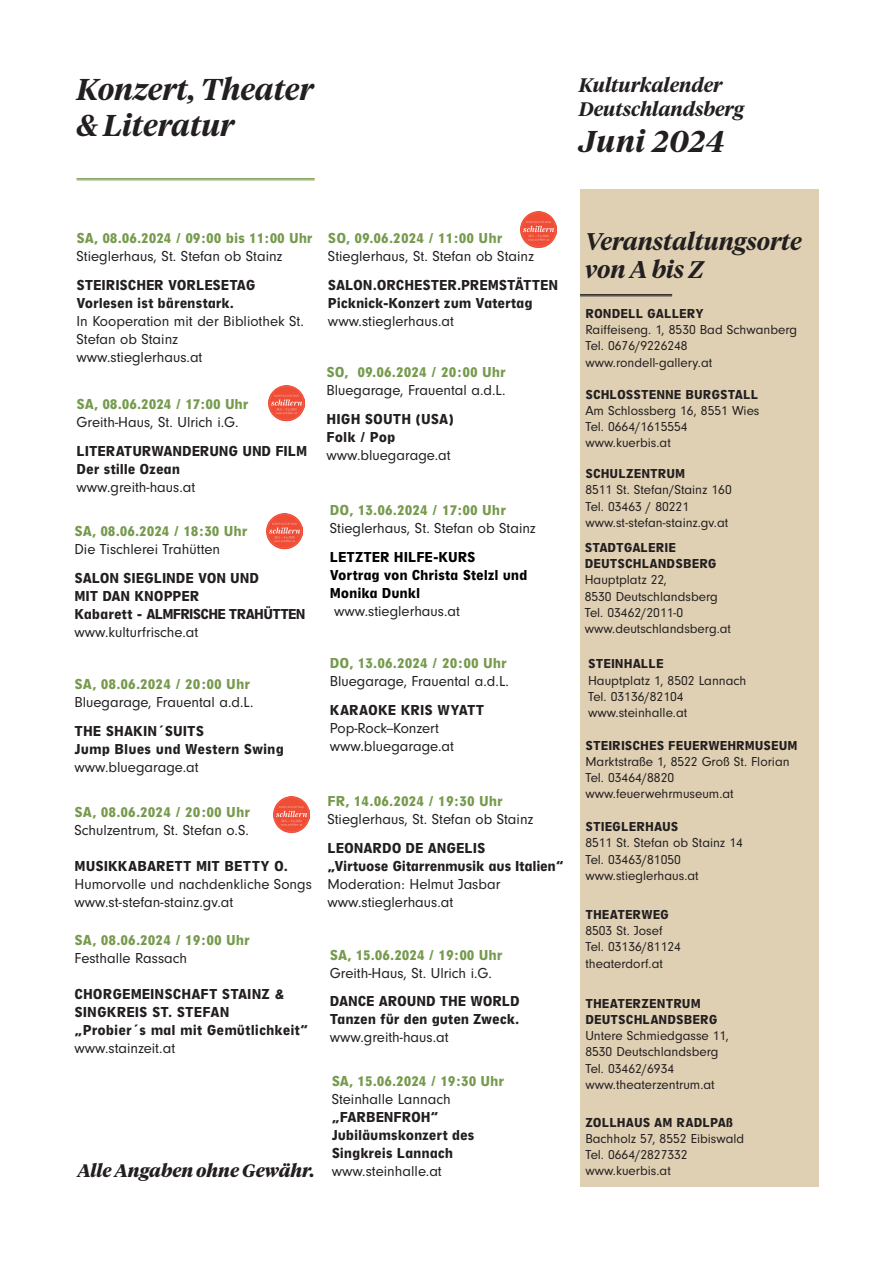
<style>
.page{position:relative;width:893px;height:1263px;background:#fff}
.page>*{position:absolute;margin:0;border:0;box-sizing:border-box;transform-origin:0 0}
.t1{font:italic 600 30px/36px "Tiempos Headline";color:#231f20}
.t2{font:italic 600 30px "Tiempos Headline";letter-spacing:.02em;color:#231f20}
.t3{font:italic 600 24px/28.8px "Tiempos Headline";color:#231f20}
.t4{font:italic 600 19.5px/23.4px "Tiempos Headline";color:#231f20}
.t5{font:italic 700 18px "Tiempos Headline";color:#231f20}
.t6{font:15px/18px "Neuzeit Grotesk W01";color:#231f20}
.t7{font:900 15px/18px "Neuzeit Grotesk Cond W01";letter-spacing:-.01em;color:#231f20}
.t8{font:900 15px "Neuzeit Grotesk Cond W01";color:#769a4d}
.t9{font:900 15px/18px "Neuzeit Grotesk Cond W01";letter-spacing:-.01em;color:#000}
.t10{font:13.5px/16.2px "Neuzeit Grotesk W01";color:#231f20}
.t11{font:900 13.5px/16.2px "Neuzeit Grotesk Cond W01";color:#231f20}
</style>
<div class="page">
<hr style="left:77px;top:178px;width:238px;height:1px;background:#769a4d">
<hr style="left:77px;top:180px;width:238px;height:1px;background:#769a4d">
<div style="left:580px;top:189px;width:239px;height:997px;background:#dfd0b3"></div>
<hr style="left:580px;top:294px;width:92px;height:1px;background:#231f20">
<hr style="left:580px;top:296px;width:92px;height:1px;background:#231f20">
<img style="left:269px;top:385px;width:36px;height:37px">
<img style="left:274px;top:797px;width:36px;height:37px">
<img style="left:521px;top:212px;width:36px;height:37px">
<img style="left:267px;top:513px;width:36px;height:37px">
<h1 class="t1" style="left:77px;top:70px;width:238px">Konzert, Theater &amp; Literatur</h1>
<h3 class="t4" style="left:579px;top:73px;width:166px">Kulturkalender<br>Deutschlandsberg</h3>
<h1 class="t2" style="left:579px;top:120px;width:147px">Juni 2024</h1>
<p class="t8" style="left:77px;top:230px;width:238px">SA, 08.06.2024 / 09:00 bis 11:00 Uhr</p>
<p class="t6" style="left:77px;top:247px;width:208px">Stieglerhaus, St. Stefan ob Stainz</p>
<p class="t7" style="left:77px;top:276px;width:181px">STEIRISCHER VORLESETAG<br>Vorlesen ist bärenstark.</p>
<p class="t6" style="left:77px;top:312px;width:229px">In Kooperation mit der Bibliothek St.<br>Stefan ob Stainz www.stieglerhaus.at</p>
<p class="t8" style="left:77px;top:396px;width:173px">SA, 08.06.2024 / 17:00 Uhr</p>
<p class="t6" style="left:77px;top:413px;width:163px">Greith-Haus, St. Ulrich i.G.</p>
<p class="t7" style="left:77px;top:441px;width:232px">LITERATURWANDERUNG UND FILM<br>Der stille Ozean</p>
<p class="t6" style="left:77px;top:478px;width:120px">www.greith-haus.at</p>
<p class="t8" style="left:75px;top:522px;width:174px">SA, 08.06.2024 / 18:30 Uhr</p>
<p class="t6" style="left:75px;top:540px;width:147px">Die Tischlerei Trahütten</p>
<p class="t7" style="left:75px;top:568px;width:233px">SALON SIEGLINDE VON UND<br>MIT DAN KNOPPER<br>Kabarett - ALMFRISCHE TRAHÜTTEN</p>
<p class="t6" style="left:75px;top:623px;width:125px">www.kulturfrische.at</p>
<p class="t8" style="left:75px;top:676px;width:177px">SA, 08.06.2024 / 20:00 Uhr</p>
<p class="t6" style="left:75px;top:693px;width:180px">Bluegarage, Frauental a.d.L.</p>
<p class="t7" style="left:75px;top:722px;width:211px">THE SHAKIN´SUITS<br>Jump Blues und Western Swing</p>
<p class="t6" style="left:75px;top:758px;width:126px">www.bluegarage.at</p>
<p class="t8" style="left:75px;top:803px;width:177px">SA, 08.06.2024 / 20:00 Uhr</p>
<p class="t6" style="left:75px;top:821px;width:176px">Schulzentrum, St. Stefan o.S.</p>
<p class="t7" style="left:75px;top:856px;width:215px">MUSIKKABARETT MIT BETTY O.</p>
<p class="t6" style="left:75px;top:875px;width:239px">Humorvolle und nachdenkliche Songs www.st-stefan-stainz.gv.at</p>
<p class="t8" style="left:75px;top:932px;width:177px">SA, 08.06.2024 / 19:00 Uhr</p>
<p class="t6" style="left:75px;top:949px;width:114px">Festhalle Rassach</p>
<p class="t7" style="left:75px;top:985px;width:235px">CHORGEMEINSCHAFT STAINZ &amp;<br>SINGKREIS ST. STEFAN<br>„Probier´s mal mit Gemütlichkeit“</p>
<p class="t6" style="left:75px;top:1039px;width:102px">www.stainzeit.at</p>
<p class="t5" style="left:77px;top:1158px;width:239px">Alle Angaben ohne Gewähr.</p>
<p class="t8" style="left:328px;top:230px;width:176px">SO, 09.06.2024 / 11:00 Uhr</p>
<p class="t6" style="left:328px;top:247px;width:208px">Stieglerhaus, St. Stefan ob Stainz</p>
<p class="t7" style="left:328px;top:276px;width:232px">SALON.ORCHESTER.PREMSTÄTTEN<br>Picknick-Konzert zum Vatertag</p>
<p class="t6" style="left:328px;top:312px;width:127px">www.stieglerhaus.at</p>
<p class="t8" style="left:326px;top:364px;width:181px">SO, 09.06.2024 / 20:00 Uhr</p>
<p class="t6" style="left:326px;top:381px;width:180px">Bluegarage, Frauental a.d.L.</p>
<p class="t7" style="left:326px;top:410px;width:129px">HIGH SOUTH (USA)<br>Folk / Pop</p>
<p class="t6" style="left:326px;top:446px;width:126px">www.bluegarage.at</p>
<p class="t8" style="left:330px;top:502px;width:178px">DO, 13.06.2024 / 17:00 Uhr</p>
<p class="t6" style="left:330px;top:520px;width:208px">Stieglerhaus, St. Stefan ob Stainz</p>
<p class="t9" style="left:330px;top:548px;width:199px">LETZTER HILFE-KURS<br>Vortrag von Christa Stelzl und<br>Monika Dunkl</p>
<p class="t6" style="left:334px;top:602px;width:127px">www.stieglerhaus.at</p>
<p class="t8" style="left:330px;top:655px;width:179px">DO, 13.06.2024 / 20:00 Uhr</p>
<p class="t6" style="left:330px;top:673px;width:180px">Bluegarage, Frauental a.d.L.</p>
<p class="t7" style="left:330px;top:701px;width:156px">KARAOKE KRIS WYATT</p>
<p class="t6" style="left:330px;top:719px;width:126px">Pop-Rock--Konzert www.bluegarage.at</p>
<p class="t8" style="left:327px;top:793px;width:177px">FR, 14.06.2024 / 19:30 Uhr</p>
<p class="t6" style="left:327px;top:811px;width:208px">Stieglerhaus, St. Stefan ob Stainz</p>
<p class="t7" style="left:327px;top:839px;width:238px">LEONARDO DE ANGELIS<br>„Virtuose Gitarrenmusik aus Italien“</p>
<p class="t6" style="left:327px;top:875px;width:175px">Moderation: Helmut Jasbar www.stieglerhaus.at</p>
<p class="t8" style="left:330px;top:946px;width:174px">SA, 15.06.2024 / 19:00 Uhr</p>
<p class="t6" style="left:330px;top:964px;width:163px">Greith-Haus, St. Ulrich i.G.</p>
<p class="t7" style="left:330px;top:992px;width:192px">DANCE AROUND THE WORLD<br>Tanzen für den guten Zweck.</p>
<p class="t6" style="left:330px;top:1028px;width:120px">www.greith-haus.at</p>
<p class="t8" style="left:332px;top:1073px;width:174px">SA, 15.06.2024 / 19:30 Uhr</p>
<p class="t6" style="left:332px;top:1090px;width:121px">Steinhalle Lannach</p>
<p class="t7" style="left:332px;top:1108px;width:145px">„FARBENFROH“<br>Jubiläumskonzert des<br>Singkreis Lannach</p>
<p class="t6" style="left:332px;top:1162px;width:112px">www.steinhalle.at</p>
<h2 class="t3" style="left:585px;top:225px;width:218px">Veranstaltungsorte von A bis Z</h2>
<p class="t11" style="left:585px;top:305px;width:120px">RONDELL GALLERY</p>
<p class="t10" style="left:585px;top:322px;width:213px">Raiffeiseng. 1, 8530 Bad Schwanberg<br>Tel. 0676/9226248 www.rondell-gallery.at</p>
<p class="t11" style="left:585px;top:386px;width:174px">SCHLOSSTENNE BURGSTALL</p>
<p class="t10" style="left:585px;top:402px;width:176px">Am Schlossberg 16, 8551 Wies<br>Tel. 0664/1615554 www.kuerbis.at</p>
<p class="t11" style="left:585px;top:465px;width:101px">SCHULZENTRUM</p>
<p class="t10" style="left:585px;top:482px;width:148px">8511 St. Stefan/Stainz 160<br>Tel. 03463 / 80221 www.st-stefan-stainz.gv.at</p>
<p class="t11" style="left:585px;top:539px;width:134px">STADTGALERIE<br>DEUTSCHLANDSBERG</p>
<p class="t10" style="left:585px;top:572px;width:148px">Hauptplatz 22,<br>8530 Deutschlandsberg<br>Tel. 03462/2011-0 www.deutschlandsberg.at</p>
<p class="t11" style="left:588px;top:656px;width:77px">STEINHALLE</p>
<p class="t10" style="left:588px;top:672px;width:160px">Hauptplatz 1, 8502 Lannach<br>Tel. 03136/82104 www.steinhalle.at</p>
<p class="t11" style="left:585px;top:737px;width:214px">STEIRISCHES FEUERWEHRMUSEUM</p>
<p class="t10" style="left:585px;top:753px;width:206px">Marktstraße 1, 8522 Groß St. Florian<br>Tel. 03464/8820 www.feuerwehrmuseum.at</p>
<p class="t11" style="left:585px;top:818px;width:95px">STIEGLERHAUS</p>
<p class="t10" style="left:585px;top:835px;width:159px">8511 St. Stefan ob Stainz 14<br>Tel. 03463/81050 www.stieglerhaus.at</p>
<p class="t11" style="left:585px;top:906px;width:85px">THEATERWEG</p>
<p class="t10" style="left:585px;top:923px;width:97px">8503 St. Josef<br>Tel. 03136/81124 theaterdorf.at</p>
<p class="t11" style="left:585px;top:995px;width:134px">THEATERZENTRUM<br>DEUTSCHLANDSBERG</p>
<p class="t10" style="left:585px;top:1028px;width:145px">Untere Schmiedgasse 11,<br>8530 Deutschlandsberg<br>Tel. 03462/6934 www.theaterzentrum.at</p>
<p class="t11" style="left:585px;top:1114px;width:150px">ZOLLHAUS AM RADLPAß</p>
<p class="t10" style="left:585px;top:1130px;width:160px">Bachholz 57, 8552 Eibiswald<br>Tel. 0664/2827332 www.kuerbis.at</p>
</div>
